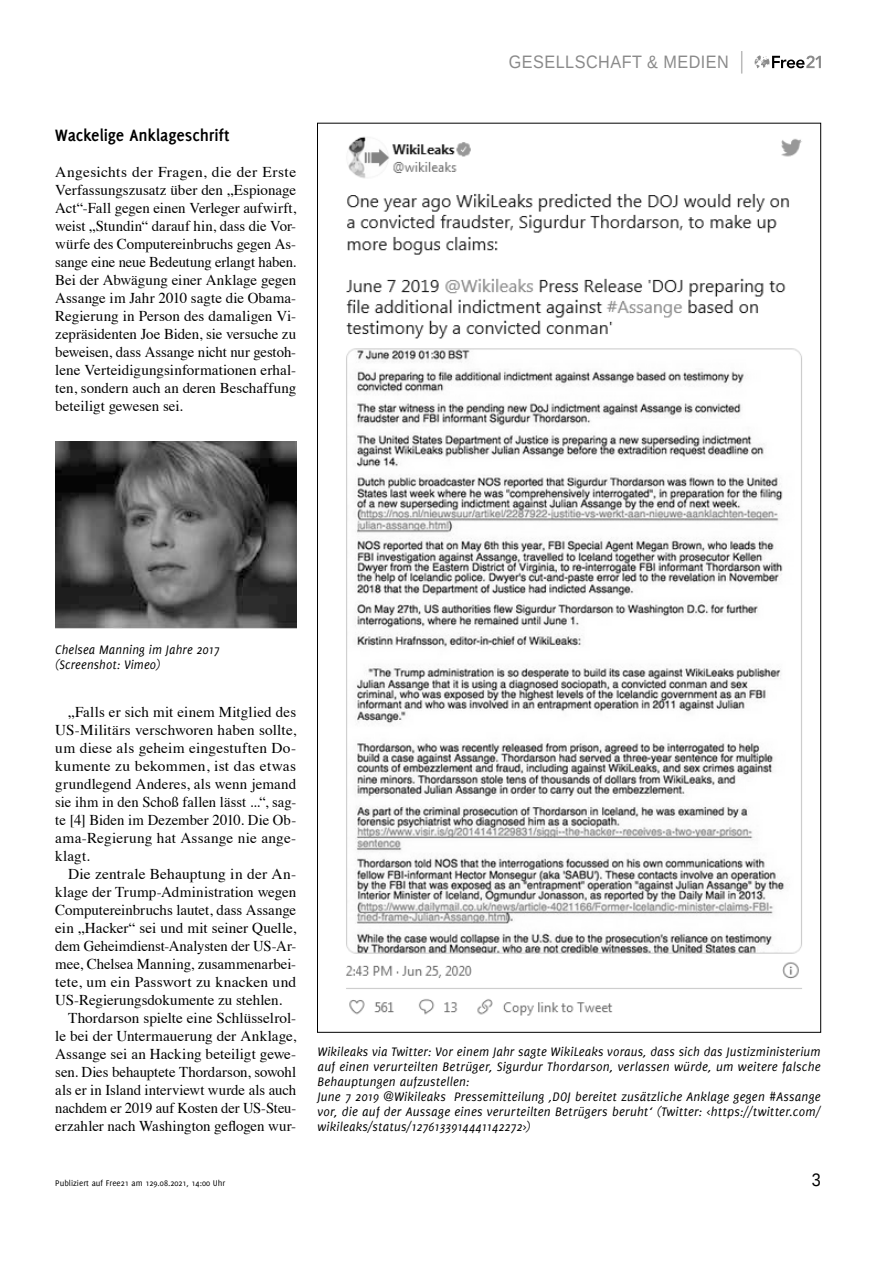
<style>
.page{position:relative;width:893px;height:1263px;background:#fff}
.page>*{position:absolute;margin:0;border:0;box-sizing:border-box;transform-origin:0 0}
.t1{font:700 18px "Delicious";letter-spacing:-.005em;color:#000}
.t2{font:18px "Liberation Sans";letter-spacing:.03em;color:#8a8a8a;scale:.9 1}
.t3{font:18px "Liberation Sans";color:#000;scale:.9 1}
.t4{font:15px/18px "Times";color:#000;text-align:justify}
.t5{font:italic 13.5px/15px "Delicious";letter-spacing:.015em;color:#000}
.t6{font:italic 13.5px/15px "Delicious";letter-spacing:.015em;color:#000;scale:.96 1}
.t7{font:9px "Delicious";color:#000}
</style>
<div class="page">
<svg style="left:755px;top:55px;width:66px;height:13px"></svg>
<svg style="left:741px;top:51px;width:1px;height:23px"></svg>
<img style="left:55px;top:442px;width:241px;height:187px">
<img style="left:346px;top:136px;width:456px;height:880px">
<p class="t1" style="left:55px;top:125px;width:176px">Wackelige Anklageschrift</p>
<p class="t4" style="left:55px;top:162px;width:242px">Angesichts der Fragen, die der Erste Verfassungszusatz über den „Espionage Act“-Fall gegen einen Verleger aufwirft, weist „Stundin“ darauf hin, dass die Vor&shy;würfe des Computereinbruchs gegen As&shy;sange eine neue Bedeutung erlangt haben.<br>Bei der Abwägung einer Anklage gegen Assange im Jahr 2010 sagte die Obama-Regierung in Person des damaligen Vi&shy;zepräsidenten Joe Biden, sie versuche zu beweisen, dass Assange nicht nur gestoh&shy;lene Verteidigungsinformationen erhal&shy;ten, sondern auch an deren Beschaffung beteiligt gewesen sei.</p>
<p class="t2" style="left:509px;top:51px;width:246px">GESELLSCHAFT &amp; MEDIEN</p>
<p class="t6" style="left:55px;top:642px;width:173px">Chelsea Manning im Jahre 2017 (Screenshot: Vimeo)</p>
<p class="t4" style="left:55px;top:702px;width:242px;text-indent:13px">„Falls er sich mit einem Mitglied des US-Militärs verschworen haben sollte, um diese als geheim eingestuften Do&shy;kumente zu bekommen, ist das etwas grundlegend Anderes, als wenn jemand sie ihm in den Schoß fallen lässt ...“, sag&shy;te [4] Biden im Dezember 2010. Die Ob&shy;ama-Regierung hat Assange nie ange&shy;klagt.</p>
<p class="t4" style="left:68px;top:864px;width:230px">Die zentrale Behauptung in der An-</p>
<p class="t4" style="left:55px;top:882px;width:242px">klage der Trump-Administration wegen</p>
<p class="t4" style="left:55px;top:900px;width:242px">Computereinbruchs lautet, dass Assange</p>
<p class="t4" style="left:55px;top:918px;width:242px">ein „Hacker“ sei und mit seiner Quelle,</p>
<p class="t4" style="left:55px;top:936px;width:242px">dem Geheimdienst-Analysten der US-Ar-</p>
<p class="t4" style="left:55px;top:954px;width:242px">mee, Chelsea Manning, zusammenarbei-</p>
<p class="t4" style="left:55px;top:972px;width:242px">tete, um ein Passwort zu knacken und</p>
<p class="t4" style="left:55px;top:990px;width:228px">US-Regierungsdokumente zu stehlen.</p>
<p class="t4" style="left:68px;top:1008px;width:230px">Thordarson spielte eine Schlüsselrol-</p>
<p class="t4" style="left:55px;top:1026px;width:242px">le bei der Untermauerung der Anklage,</p>
<p class="t4" style="left:55px;top:1044px;width:242px">Assange sei an Hacking beteiligt gewe-</p>
<p class="t4" style="left:55px;top:1062px;width:242px">sen. Dies behauptete Thordarson, sowohl</p>
<p class="t4" style="left:55px;top:1080px;width:242px">als er in Island interviewt wurde als auch</p>
<p class="t4" style="left:55px;top:1098px;width:242px">nachdem er 2019 auf Kosten der US-Steu-</p>
<p class="t4" style="left:55px;top:1116px;width:242px">erzahler nach Washington geflogen wur-</p>
<p class="t5" style="left:317px;top:1044px;width:505px">Wikileaks via Twitter: Vor einem Jahr sagte WikiLeaks voraus, dass sich das Justizministerium auf einen verurteilten Betrüger, Sigurdur Thordarson, verlassen würde, um weitere falsche Behauptungen aufzustellen:<br>June 7 2019 @Wikileaks Pressemitteilung ‚DOJ bereitet zusätzliche Anklage gegen #Assange vor, die auf der Aussage eines verurteilten Betrügers beruht‘ (Twitter: &lt;https://twitter.com/ wikileaks/status/1276133914441142272&gt;)</p>
<p class="t7" style="left:55px;top:1177px;width:172px">Publiziert auf Free21 am 129.08.2021, 14:00 Uhr</p>
<p class="t3" style="left:812px;top:1168px;width:12px">3</p>
</div>
